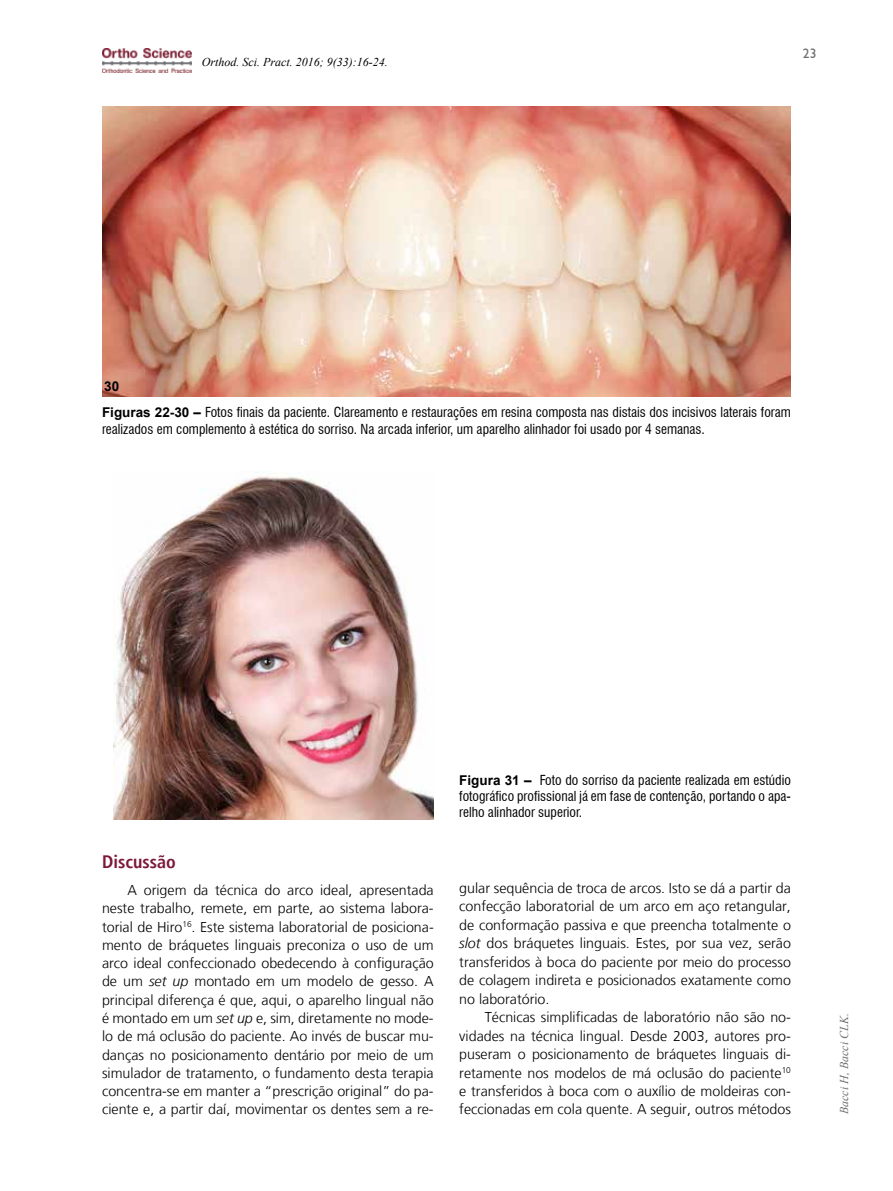
<style>
.page{position:relative;width:893px;height:1191px;background:#fff}
.page>*{position:absolute;margin:0;border:0;box-sizing:border-box;transform-origin:0 0}
.t1{font:700 condensed 18px "Frutiger LT";color:#7c193b}
.t2{font:300 14.25px/18.3px "Frutiger LT";color:#000;text-align:justify}
.t3{font:condensed 13.5px/16.2px "Swiss 721 BT";color:#000}
.t4{font:13.5px "Humanist 521 BT";color:#6d6e71}
.t5{font:700 13.5px "Arial";color:#000}
.t6{font:italic 12px "Times New Roman";color:#000}
.t7{font:italic 12px "Times New Roman";color:#6d6e71}
.s1{font-family:"Arial";font-weight:700;font-stretch:normal}
.s2{font-style:italic}
</style>
<div class="page">
<img style="left:102px;top:48px;width:89px;height:24px">
<img style="left:102px;top:106px;width:689px;height:290px">
<img style="left:114px;top:471px;width:320px;height:348px">
<p class="t6" style="left:202px;top:53px;width:187px">Orthod. Sci. Pract. 2016; 9(33):16-24.</p>
<p class="t4" style="left:803px;top:45px;width:15px">23</p>
<p class="t5" style="left:104px;top:377px;width:17px">30</p>
<p class="t3" style="left:102px;top:404px;width:690px"><span class="s1">Figuras 22-30 –</span> Fotos finais da paciente. Clareamento e restaurações em resina composta nas distais dos incisivos laterais foram realizados em complemento à estética do sorriso. Na arcada inferior, um aparelho alinhador foi usado por 4 semanas.</p>
<p class="t3" style="left:459px;top:771px;width:333px;text-align:justify"><span class="s1">Figura 31 –</span> Foto do sorriso da paciente realizada em estúdio fotográfico profissional já em fase de contenção, portando o apa&shy;relho alinhador superior.</p>
<p class="t1" style="left:102px;top:851px;width:75px">Discussão</p>
<p class="t2" style="left:102px;top:881px;width:333px;text-indent:26px">A origem da técnica do arco ideal, apresentada neste trabalho, remete, em parte, ao sistema labora&shy;torial de Hiro<sup>16</sup>. Este sistema laboratorial de posiciona&shy;mento de bráquetes linguais preconiza o uso de um arco ideal confeccionado obedecendo à configuração de um <span class="s2">set up</span> montado em um modelo de gesso. A principal diferença é que, aqui, o aparelho lingual não é montado em um <span class="s2">set up</span> e, sim, diretamente no mode&shy;lo de má oclusão do paciente. Ao invés de buscar mu&shy;danças no posicionamento dentário por meio de um simulador de tratamento, o fundamento desta terapia concentra-se em manter a “prescrição original” do pa&shy;ciente e, a partir daí, movimentar os dentes sem a re-</p>
<p class="t2" style="left:459px;top:879px;width:333px">gular sequência de troca de arcos. Isto se dá a partir da confecção laboratorial de um arco em aço retangular, de conformação passiva e que preencha totalmente o <span class="s2">slot</span> dos bráquetes linguais. Estes, por sua vez, serão transferidos à boca do paciente por meio do processo de colagem indireta e posicionados exatamente como no laboratório.</p>
<p class="t2" style="left:459px;top:1008px;width:333px;text-indent:26px">Técnicas simplificadas de laboratório não são no&shy;vidades na técnica lingual. Desde 2003, autores pro&shy;puseram o posicionamento de bráquetes linguais di&shy;retamente nos modelos de má oclusão do paciente<sup>10 </sup>e transferidos à boca com o auxílio de moldeiras con&shy;feccionadas em cola quente. A seguir, outros métodos</p>
<p class="t7" style="left:836px;top:1114px;width:102px;rotate:-90deg">Bacci H, Bacci CLK.</p>
</div>
